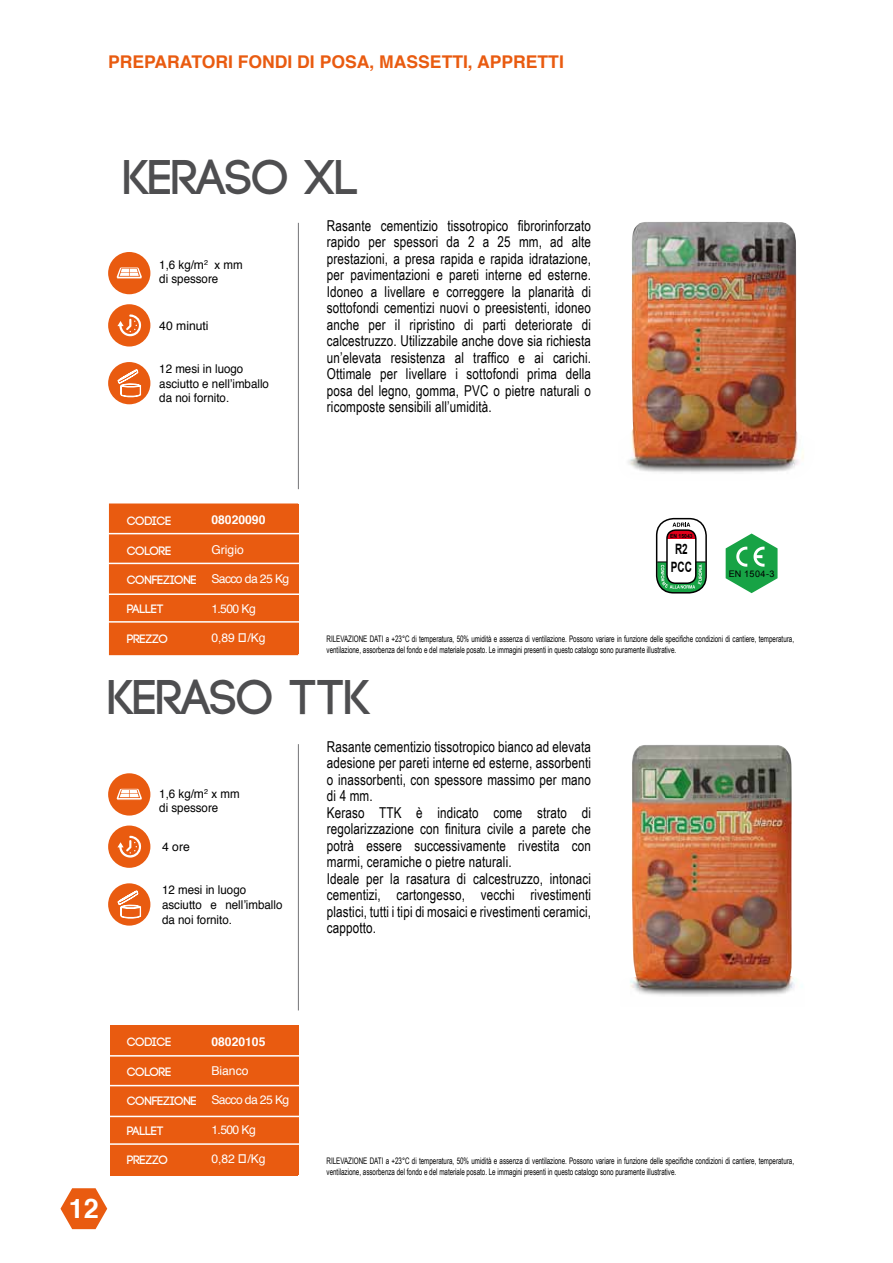
<style>
.page{position:relative;width:893px;height:1263px;background:#fff}
.page>*{position:absolute;margin:0;border:0;box-sizing:border-box;transform-origin:0 0}
.t1{font:700 48.6px "Code";color:#4e4e50}
.t2{font:700 27px "Helvetica";color:#fff}
.t3{font:700 17.55px "Helvetica";color:#e95b10}
.t4{font:15px/16.5px "Arial Narrow";letter-spacing:.01em;color:#000;scale:.95 1}
.t5{font:700 14.25px/18px "Arial";color:#000;scale:.7 1}
.t6{font:12.15px/14.5px "Helvetica";color:#000;scale:.95 1}
.t7{font:700 12.15px "Code";color:#fff}
.t8{font:12.15px "Helvetica";letter-spacing:-.05em;color:#fff}
.t9{font:700 12.15px "Helvetica";color:#fff}
.t10{font:12.15px "Helvetica";color:#000}
.t11{font:9px/10.8px "Arial Narrow";letter-spacing:-.005em;color:#000;scale:.85 1}
.t12{font:9px "Arial";letter-spacing:.05em;color:#000}
.t13{font:700 5.7px "Arial";color:#000;scale:.89 1}
</style>
<div class="page">
<svg style="left:60px;top:1188px;width:47px;height:41px"></svg>
<div style="left:108px;top:825px;width:42px;height:43px;background:#e95b10;border-radius:50%"></div>
<svg style="left:117px;top:836px;width:25px;height:22px"></svg>
<div style="left:108px;top:883px;width:42px;height:43px;background:#e95b10;border-radius:50%"></div>
<svg style="left:117px;top:890px;width:24px;height:28px"></svg>
<hr style="left:298px;top:744px;width:1px;height:266px;background:#757577">
<div style="left:108px;top:773px;width:42px;height:42px;background:#e95b10;border-radius:50%"></div>
<svg style="left:117px;top:789px;width:25px;height:11px"></svg>
<img style="left:630px;top:745px;width:173px;height:251px">
<div style="left:110px;top:1025px;width:189px;height:150px;background:#e95b10"></div>
<hr style="left:102px;top:1055px;width:199px;height:1px;background:#fff">
<hr style="left:102px;top:1085px;width:199px;height:1px;background:#fff">
<hr style="left:102px;top:1116px;width:199px;height:1px;background:#fff">
<hr style="left:102px;top:1143px;width:199px;height:2px;background:#fff">
<img style="left:628px;top:222px;width:176px;height:251px">
<div style="left:108px;top:304px;width:42px;height:42px;background:#e95b10;border-radius:50%"></div>
<svg style="left:117px;top:314px;width:25px;height:23px"></svg>
<div style="left:108px;top:362px;width:42px;height:42px;background:#e95b10;border-radius:50%"></div>
<svg style="left:117px;top:369px;width:24px;height:28px"></svg>
<div style="left:108px;top:252px;width:42px;height:42px;background:#e95b10;border-radius:50%"></div>
<svg style="left:117px;top:267px;width:25px;height:12px"></svg>
<div style="left:110px;top:504px;width:189px;height:150px;background:#e95b10"></div>
<hr style="left:102px;top:533px;width:199px;height:1px;background:#fff">
<hr style="left:102px;top:563px;width:199px;height:1px;background:#fff">
<hr style="left:102px;top:593px;width:199px;height:2px;background:#fff">
<hr style="left:102px;top:621px;width:199px;height:2px;background:#fff">
<hr style="left:298px;top:223px;width:1px;height:266px;background:#757577">
<svg style="left:726px;top:534px;width:51px;height:59px"></svg>
<svg style="left:657px;top:562px;width:49px;height:30px"></svg>
<div style="left:656px;top:518px;width:51px;height:75px;border:2px solid #000;border-radius:17px"></div>
<div style="left:667px;top:530px;width:29px;height:53px;background:#fff;border-radius:9px"></div>
<div style="left:667px;top:530px;width:29px;height:9px;background:#e2001a"></div>
<div style="left:666px;top:529px;width:31px;height:55px;border:2px solid #000;border-radius:9px"></div>
<svg style="left:672px;top:523px;width:18px;height:4px"></svg>
<p class="t3" style="left:108px;top:47px;width:457px">PREPARATORI FONDI DI POSA, MASSETTI, APPRETTI</p>
<h1 class="t1" style="left:123px;top:153px;width:236px">KERASO XL</h1>
<p class="t6" style="left:159px;top:258px;width:89px">1,6 kg/m<sup>2</sup> x mm di spessore</p>
<p class="t10" style="left:159px;top:316px;width:51px">40 minuti</p>
<p class="t6" style="left:159px;top:362px;width:117px">12 mesi in luogo asciutto e nell’imballo da noi fornito.</p>
<p class="t4" style="left:327px;top:216px;width:280px;text-align:justify">Rasante cementizio tissotropico fibrorinforzato rapido per spessori da 2 a 25 mm, ad alte prestazioni, a presa rapida e rapida idratazione, per pavimentazioni e pareti interne ed esterne.<br>Idoneo a livellare e correggere la planarità di sottofondi cementizi nuovi o preesistenti, idoneo anche per il ripristino di parti deteriorate di calcestruzzo. Utilizzabile anche dove sia richiesta un’elevata resistenza al traffico e ai carichi.<br>Ottimale per livellare i sottofondi prima della posa del legno, gomma, PVC o pietre naturali o ricomposte sensibili all’umidità.</p>
<p class="t7" style="left:127px;top:515px;width:46px">CODICE</p>
<p class="t7" style="left:127px;top:544px;width:46px">COLORE</p>
<p class="t7" style="left:127px;top:574px;width:71px">CONFEZIONE</p>
<p class="t7" style="left:127px;top:603px;width:38px">PALLET</p>
<p class="t7" style="left:127px;top:632px;width:43px">PREZZO</p>
<p class="t9" style="left:211px;top:510px;width:56px">08020090</p>
<p class="t8" style="left:211px;top:540px;width:34px">Grigio</p>
<p class="t8" style="left:211px;top:569px;width:79px">Sacco da 25 Kg</p>
<p class="t8" style="left:211px;top:599px;width:46px">1.500 Kg</p>
<p class="t8" style="left:211px;top:628px;width:56px">0,89 €/Kg</p>
<p class="t11" style="left:327px;top:633px;width:551px">RILEVAZIONE DATI a +23°C di temperatura, 50% umidità e assenza di ventilazione. Possono variare in funzione delle specifiche condizioni di cantiere, temperatura, ventilazione, assorbenza del fondo e del materiale posato. Le immagini presenti in questo catalogo sono puramente illustrative.</p>
<p class="t13" style="left:670px;top:532px;width:27px">EN 15043</p>
<p class="t5" style="left:671px;top:541px;width:32px">R2<br>PCC</p>
<p class="t12" style="left:729px;top:568px;width:47px">EN 1504-3</p>
<h1 class="t1" style="left:108px;top:673px;width:263px">KERASO TTK</h1>
<p class="t6" style="left:159px;top:787px;width:86px">1,6 kg/m<sup>2</sup> x mm di spessore</p>
<p class="t10" style="left:162px;top:837px;width:29px">4 ore</p>
<p class="t6" style="left:162px;top:883px;width:128px">12 mesi in luogo asciutto e nell’imballo da noi fornito.</p>
<p class="t4" style="left:327px;top:738px;width:280px">Rasante cementizio tissotropico bianco ad elevata adesione per pareti interne ed esterne, assorbenti o inassorbenti, con spessore massimo per mano di 4 mm.<br>Keraso TTK è indicato come strato di regolarizzazione con finitura civile a parete che potrà essere successivamente rivestita con marmi, ceramiche o pietre naturali.<br>Ideale per la rasatura di calcestruzzo, intonaci cementizi, cartongesso, vecchi rivestimenti plastici, tutti i tipi di mosaici e rivestimenti ceramici, cappotto.</p>
<h2 class="t2" style="left:69px;top:1187px;width:32px">12</h2>
<p class="t7" style="left:127px;top:1036px;width:46px">CODICE</p>
<p class="t7" style="left:127px;top:1065px;width:46px">COLORE</p>
<p class="t7" style="left:127px;top:1095px;width:71px">CONFEZIONE</p>
<p class="t7" style="left:127px;top:1124px;width:38px">PALLET</p>
<p class="t7" style="left:127px;top:1154px;width:43px">PREZZO</p>
<p class="t9" style="left:211px;top:1031px;width:56px">08020105</p>
<p class="t8" style="left:211px;top:1061px;width:39px">Bianco</p>
<p class="t8" style="left:211px;top:1091px;width:79px">Sacco da 25 Kg</p>
<p class="t8" style="left:211px;top:1120px;width:46px">1.500 Kg</p>
<p class="t8" style="left:211px;top:1149px;width:56px">0,82 €/Kg</p>
<p class="t11" style="left:327px;top:1155px;width:551px">RILEVAZIONE DATI a +23°C di temperatura, 50% umidità e assenza di ventilazione. Possono variare in funzione delle specifiche condizioni di cantiere, temperatura, ventilazione, assorbenza del fondo e del materiale posato. Le immagini presenti in questo catalogo sono puramente illustrative.</p>
</div>
